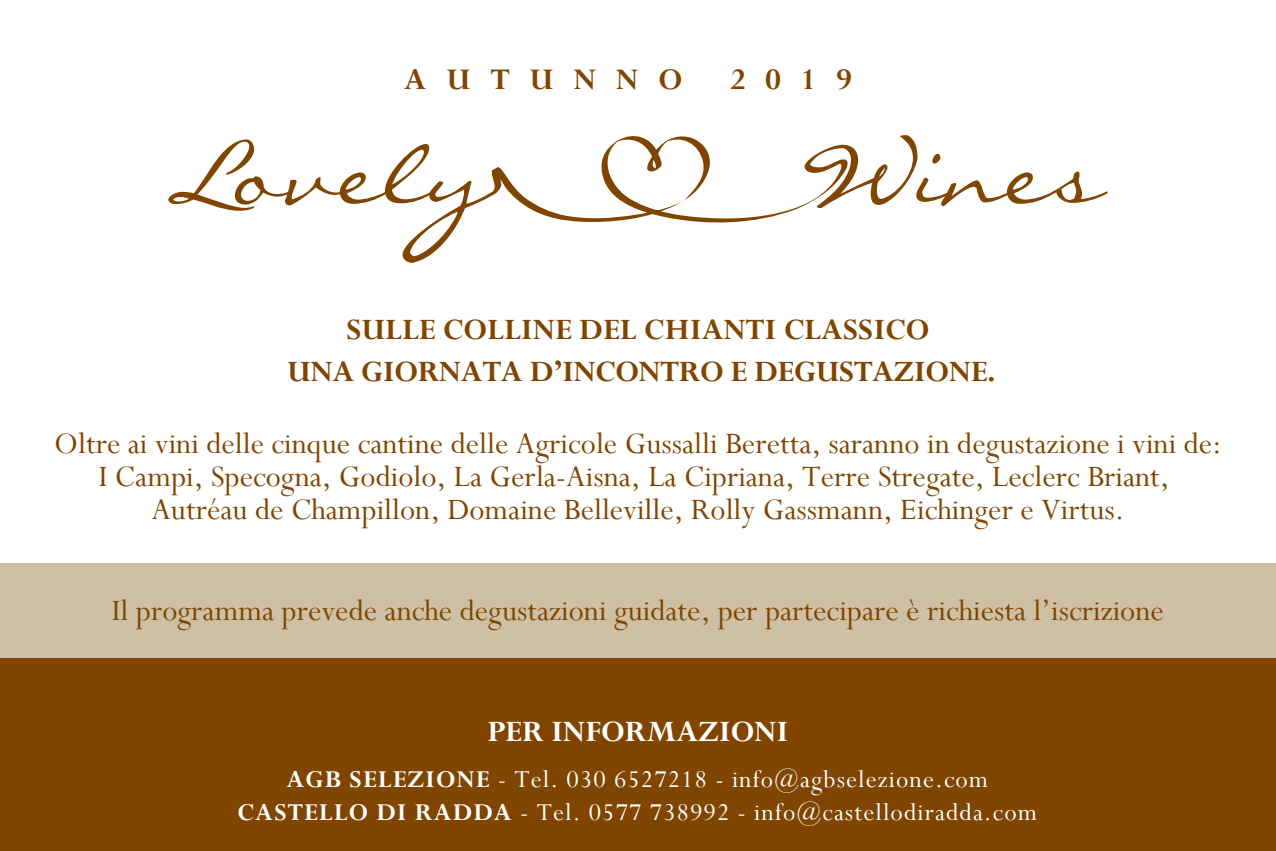
<style>
.page{position:relative;width:1276px;height:851px;background:#fff}
.page>*{position:absolute;margin:0;border:0;box-sizing:border-box;transform-origin:0 0}
.t1{font:700 33.6px "Perpetua";letter-spacing:.6em;color:#804500}
.t2{font:33px/33px "Perpetua";color:#804500;text-align:center}
.t3{font:700 33px/42px "Perpetua";letter-spacing:-.01em;color:#804500;text-align:center}
.t4{font:700 33px "Perpetua";color:#fff}
.t5{font:27px/32.4px "Perpetua";letter-spacing:.04em;color:#fff;text-align:center}
.s1{font-weight:700}
</style>
<div class="page">
<div style="left:0;top:562px;width:1276px;height:219px;background:#cdc0a4"></div>
<div style="left:0;top:658px;width:1276px;height:192px;background:#804500"></div>
<svg style="left:168px;top:135px;width:939px;height:128px"></svg>
<p class="t1" style="left:404px;top:59px;width:280px">AUTUNNO</p>
<p class="t1" style="left:730px;top:59px;width:123px">2019</p>
<p class="t3" style="left:287px;top:308px;width:710px">SULLE COLLINE DEL CHIANTI CLASSICO<br>UNA GIORNATA D’INCONTRO E DEGUSTAZIONE.</p>
<p class="t2" style="left:54px;top:426px;width:1169px">Oltre ai vini delle cinque cantine delle Agricole Gussalli Beretta, saranno in degustazione i vini de:<br>I Campi, Specogna, Godiolo, La Gerla-Aisna, La Cipriana, Terre Stregate, Leclerc Briant,<br>Autréau de Champillon, Domaine Belleville, Rolly Gassmann, Eichinger e Virtus.</p>
<p class="t2" style="left:112px;top:593px;width:1053px">Il programma prevede anche degustazioni guidate, per partecipare è richiesta l’iscrizione</p>
<p class="t4" style="left:487px;top:711px;width:303px">PER INFORMAZIONI</p>
<p class="t5" style="left:238px;top:762px;width:801px"><span class="s1">AGB SELEZIONE</span> - Tel. 030 6527218 - info@agbselezione.com<br><span class="s1">CASTELLO DI RADDA</span> - Tel. 0577 738992 - info@castellodiradda.com</p>
</div>
